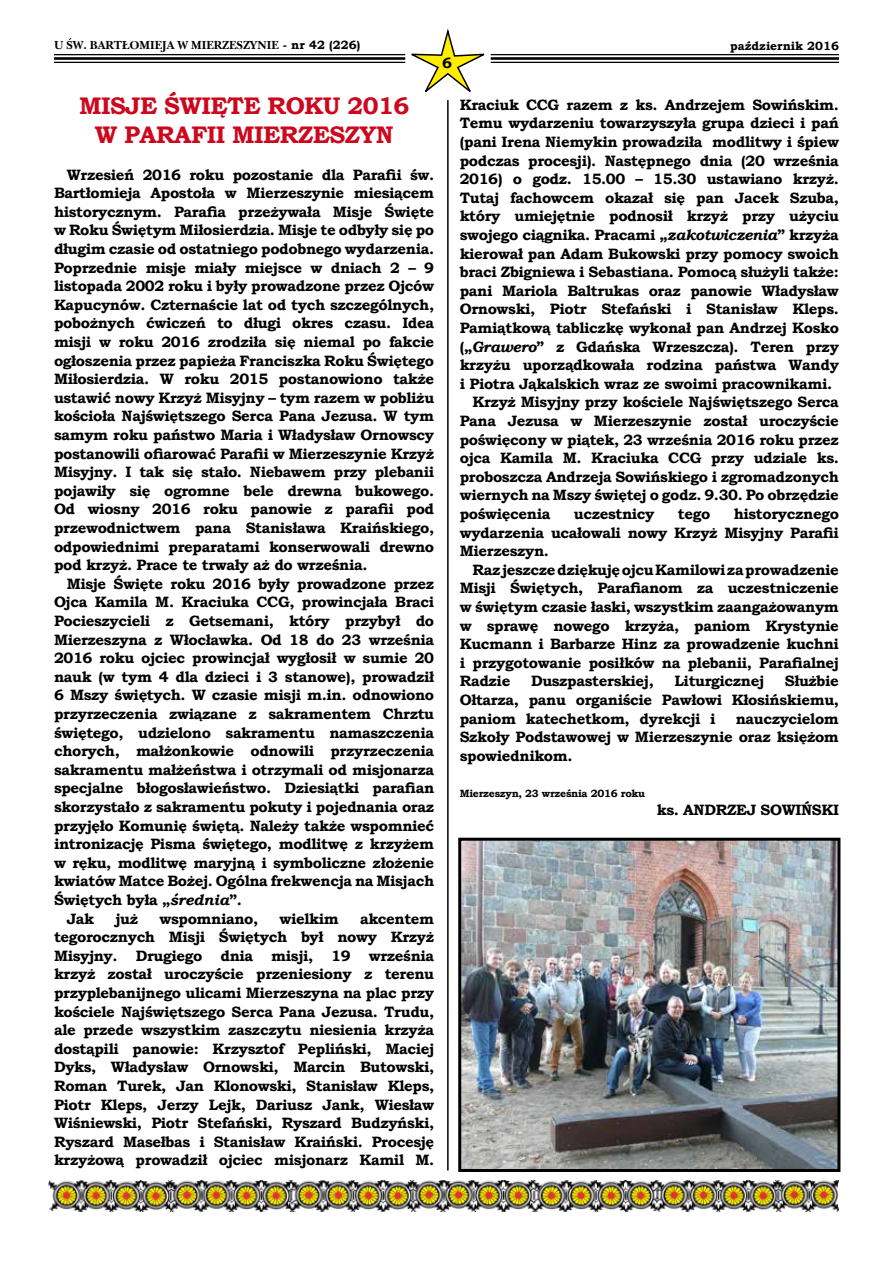
<style>
.page{position:relative;width:893px;height:1263px;background:#fff}
.page>*{position:absolute;margin:0;border:0;box-sizing:border-box;transform-origin:0 0}
.t1{font:700 24px/28.8px "Bookman Old Style";letter-spacing:-.025em;color:#cd071e;text-align:center}
.t2{font:700 15px/18.6px "Bookman Old Style";letter-spacing:-.025em;color:#000;text-align:justify}
.t3{font:700 12px "Nebraska";color:#000}
.t4{font:700 12px "Bookman Old Style";color:#000}
.t5{font:700 10.5px "Bookman Old Style";letter-spacing:-.025em;color:#000}
.s1{font-family:"Bookman Old Style"}
.s2{font-style:italic}
</style>
<div class="page">
<hr style="left:54px;top:54px;width:351px;height:1px;background:#000">
<hr style="left:54px;top:57px;width:351px;height:3px;background:#000">
<hr style="left:54px;top:62px;width:351px;height:1px;background:#000">
<hr style="left:491px;top:54px;width:348px;height:1px;background:#000">
<hr style="left:491px;top:57px;width:348px;height:3px;background:#000">
<hr style="left:491px;top:62px;width:348px;height:1px;background:#000">
<svg style="left:405px;top:28px;width:86px;height:64px"></svg>
<img style="left:48px;top:1180px;width:791px;height:31px">
<hr style="left:447px;top:100px;width:2px;height:1070px;background:#000">
<img style="left:462px;top:842px;width:374px;height:326px">
<div style="left:458px;top:838px;width:382px;height:334px;border:3px solid #000"></div>
<p class="t3" style="left:54px;top:38px;width:308px">U ŒW. BART£OMIEJA W MIERZESZYNIE <span class="s1">- nr 42 (226)</span></p>
<p class="t4" style="left:730px;top:38px;width:110px">październik 2016</p>
<p class="t2" style="left:442px;top:54px;width:11px">6</p>
<h1 class="t1" style="left:79px;top:91px;width:332px">MISJE ŚWIĘTE ROKU 2016<br>W PARAFII MIERZESZYN</h1>
<p class="t2" style="left:54px;top:165px;width:382px;text-indent:13px">Wrzesień 2016 roku pozostanie dla Parafii św.<br>Bartłomieja Apostoła w Mierzeszynie miesiącem historycznym. Parafia przeżywała Misje Święte w Roku Świętym Miłosierdzia. Misje te odbyły się po długim czasie od ostatniego podobnego wydarzenia.<br>Poprzednie misje miały miejsce w dniach 2 – 9 listopada 2002 roku i były prowadzone przez Ojców Kapucynów. Czternaście lat od tych szczególnych, pobożnych ćwiczeń to długi okres czasu. Idea misji w roku 2016 zrodziła się niemal po fakcie ogłoszenia przez papieża Franciszka Roku Świętego Miłosierdzia. W roku 2015 postanowiono także ustawić nowy Krzyż Misyjny – tym razem w pobliżu kościoła Najświętszego Serca Pana Jezusa. W tym samym roku państwo Maria i Władysław Ornowscy postanowili ofiarować Parafii w Mierzeszynie Krzyż Misyjny. I tak się stało. Niebawem przy plebanii pojawiły się ogromne bele drewna bukowego.<br>Od wiosny 2016 roku panowie z parafii pod przewodnictwem pana Stanisława Kraińskiego, odpowiednimi preparatami konserwowali drewno pod krzyż. Prace te trwały aż do września.</p>
<p class="t2" style="left:67px;top:574px;width:369px">Misje Święte roku 2016 były prowadzone przez</p>
<p class="t2" style="left:54px;top:593px;width:382px">Ojca Kamila M. Kraciuka CCG, prowincjała Braci</p>
<p class="t2" style="left:54px;top:611px;width:382px">Pocieszycieli z Getsemani, który przybył do</p>
<p class="t2" style="left:54px;top:630px;width:382px">Mierzeszyna z Włocławka. Od 18 do 23 września</p>
<p class="t2" style="left:54px;top:649px;width:382px">2016 roku ojciec prowincjał wygłosił w sumie 20</p>
<p class="t2" style="left:54px;top:667px;width:382px">nauk (w tym 4 dla dzieci i 3 stanowe), prowadził</p>
<p class="t2" style="left:54px;top:686px;width:382px">6 Mszy świętych. W czasie misji m.in. odnowiono</p>
<p class="t2" style="left:54px;top:704px;width:382px">przyrzeczenia związane z sakramentem Chrztu</p>
<p class="t2" style="left:54px;top:723px;width:382px">świętego, udzielono sakramentu namaszczenia</p>
<p class="t2" style="left:54px;top:742px;width:382px">chorych, małżonkowie odnowili przyrzeczenia</p>
<p class="t2" style="left:54px;top:760px;width:382px">sakramentu małżeństwa i otrzymali od misjonarza</p>
<p class="t2" style="left:54px;top:779px;width:382px">specjalne błogosławieństwo. Dziesiątki parafian</p>
<p class="t2" style="left:54px;top:797px;width:382px">skorzystało z sakramentu pokuty i pojednania oraz</p>
<p class="t2" style="left:54px;top:816px;width:382px">przyjęło Komunię świętą. Należy także wspomnieć</p>
<p class="t2" style="left:54px;top:835px;width:382px">intronizację Pisma świętego, modlitwę z krzyżem</p>
<p class="t2" style="left:54px;top:853px;width:382px">w ręku, modlitwę maryjną i symboliczne złożenie</p>
<p class="t2" style="left:54px;top:872px;width:382px">kwiatów Matce Bożej. Ogólna frekwencja na Misjach</p>
<p class="t2" style="left:54px;top:890px;width:189px">Świętych była „<span class="s2">średnia</span>”.</p>
<p class="t2" style="left:67px;top:909px;width:29px">Jak</p>
<p class="t2" style="left:115px;top:909px;width:24px">już</p>
<p class="t2" style="left:159px;top:909px;width:100px">wspomniano,</p>
<p class="t2" style="left:279px;top:909px;width:61px">wielkim</p>
<p class="t2" style="left:460px;top:95px;width:381px">Kraciuk CCG razem z ks. Andrzejem Sowińskim.</p>
<p class="t2" style="left:460px;top:114px;width:381px">Temu wydarzeniu towarzyszyła grupa dzieci i pań</p>
<p class="t2" style="left:460px;top:132px;width:381px">(pani Irena Niemykin prowadziła modlitwy i śpiew</p>
<p class="t2" style="left:460px;top:151px;width:381px">podczas procesji). Następnego dnia (20 września</p>
<p class="t2" style="left:460px;top:170px;width:381px">2016) o godz. 15.00 – 15.30 ustawiano krzyż.</p>
<p class="t2" style="left:460px;top:188px;width:381px">Tutaj fachowcem okazał się pan Jacek Szuba,</p>
<p class="t2" style="left:460px;top:207px;width:381px">który umiejętnie podnosił krzyż przy użyciu</p>
<p class="t2" style="left:460px;top:225px;width:381px">swojego ciągnika. Pracami „<span class="s2">zakotwiczenia</span>” krzyża</p>
<p class="t2" style="left:460px;top:244px;width:381px">kierował pan Adam Bukowski przy pomocy swoich</p>
<p class="t2" style="left:460px;top:263px;width:381px">braci Zbigniewa i Sebastiana. Pomocą służyli także:</p>
<p class="t2" style="left:460px;top:281px;width:381px">pani Mariola Baltrukas oraz panowie Władysław</p>
<p class="t2" style="left:460px;top:300px;width:381px">Ornowski, Piotr Stefański i Stanisław Kleps.</p>
<p class="t2" style="left:460px;top:318px;width:381px">Pamiątkową tabliczkę wykonał pan Andrzej Kosko</p>
<p class="t2" style="left:460px;top:337px;width:381px">(„<span class="s2">Grawero</span>” z Gdańska Wrzeszcza). Teren przy</p>
<p class="t2" style="left:460px;top:356px;width:381px">krzyżu uporządkowała rodzina państwa Wandy</p>
<p class="t2" style="left:460px;top:374px;width:374px">i Piotra Jąkalskich wraz ze swoimi pracownikami.</p>
<p class="t2" style="left:472px;top:393px;width:368px">Krzyż Misyjny przy kościele Najświętszego Serca</p>
<p class="t2" style="left:460px;top:411px;width:381px">Pana Jezusa w Mierzeszynie został uroczyście</p>
<p class="t2" style="left:460px;top:430px;width:381px">poświęcony w piątek, 23 września 2016 roku przez</p>
<p class="t2" style="left:460px;top:449px;width:381px">ojca Kamila M. Kraciuka CCG przy udziale ks.</p>
<p class="t2" style="left:460px;top:467px;width:381px">proboszcza Andrzeja Sowińskiego i zgromadzonych</p>
<p class="t2" style="left:460px;top:486px;width:381px">wiernych na Mszy świętej o godz. 9.30. Po obrzędzie</p>
<p class="t2" style="left:460px;top:504px;width:92px">poświęcenia</p>
<p class="t2" style="left:574px;top:504px;width:82px">uczestnicy</p>
<p class="t2" style="left:678px;top:504px;width:34px">tego</p>
<p class="t2" style="left:460px;top:504px;width:381px;text-indent:274px">historycznego wydarzenia ucałowali nowy Krzyż Misyjny Parafii Mierzeszyn.</p>
<p class="t2" style="left:460px;top:560px;width:381px;text-indent:13px">Raz jeszcze dziękuję ojcu Kamilowi za prowadzenie Misji Świętych, Parafianom za uczestniczenie w świętym czasie łaski, wszystkim zaangażowanym w sprawę nowego krzyża, paniom Krystynie Kucmann i Barbarze Hinz za prowadzenie kuchni i przygotowanie posiłków na plebanii, Parafialnej Radzie</p>
<p class="t2" style="left:460px;top:672px;width:381px;text-indent:325px">Służbie Ołtarza, panu organiście Pawłowi Kłosińskiemu, paniom katechetkom, dyrekcji i</p>
<p class="t2" style="left:531px;top:672px;width:124px">Duszpasterskiej,</p>
<p class="t2" style="left:674px;top:672px;width:91px">Liturgicznej</p>
<p class="t2" style="left:460px;top:709px;width:381px;text-indent:276px">nauczycielom Szkoły Podstawowej w Mierzeszynie oraz księżom spowiednikom.</p>
<p class="t5" style="left:460px;top:786px;width:187px">Mierzeszyn, 23 września 2016 roku</p>
<p class="t2" style="left:657px;top:800px;width:184px">ks. ANDRZEJ SOWIŃSKI</p>
<p class="t2" style="left:54px;top:909px;width:382px;text-indent:306px">akcentem tegorocznych Misji Świętych był nowy Krzyż Misyjny. Drugiego dnia misji, 19 września krzyż został uroczyście przeniesiony z terenu przyplebanijnego ulicami Mierzeszyna na plac przy kościele Najświętszego Serca Pana Jezusa. Trudu, ale przede wszystkim zaszczytu niesienia krzyża dostąpili panowie: Krzysztof Pepliński, Maciej Dyks, Władysław Ornowski, Marcin Butowski, Roman Turek, Jan Klonowski, Stanisław Kleps, Piotr Kleps, Jerzy Lejk, Dariusz Jank, Wiesław Wiśniewski, Piotr Stefański, Ryszard Budzyński, Ryszard Masełbas i Stanisław Kraiński. Procesję krzyżową prowadził ojciec misjonarz Kamil M.</p>
</div>
